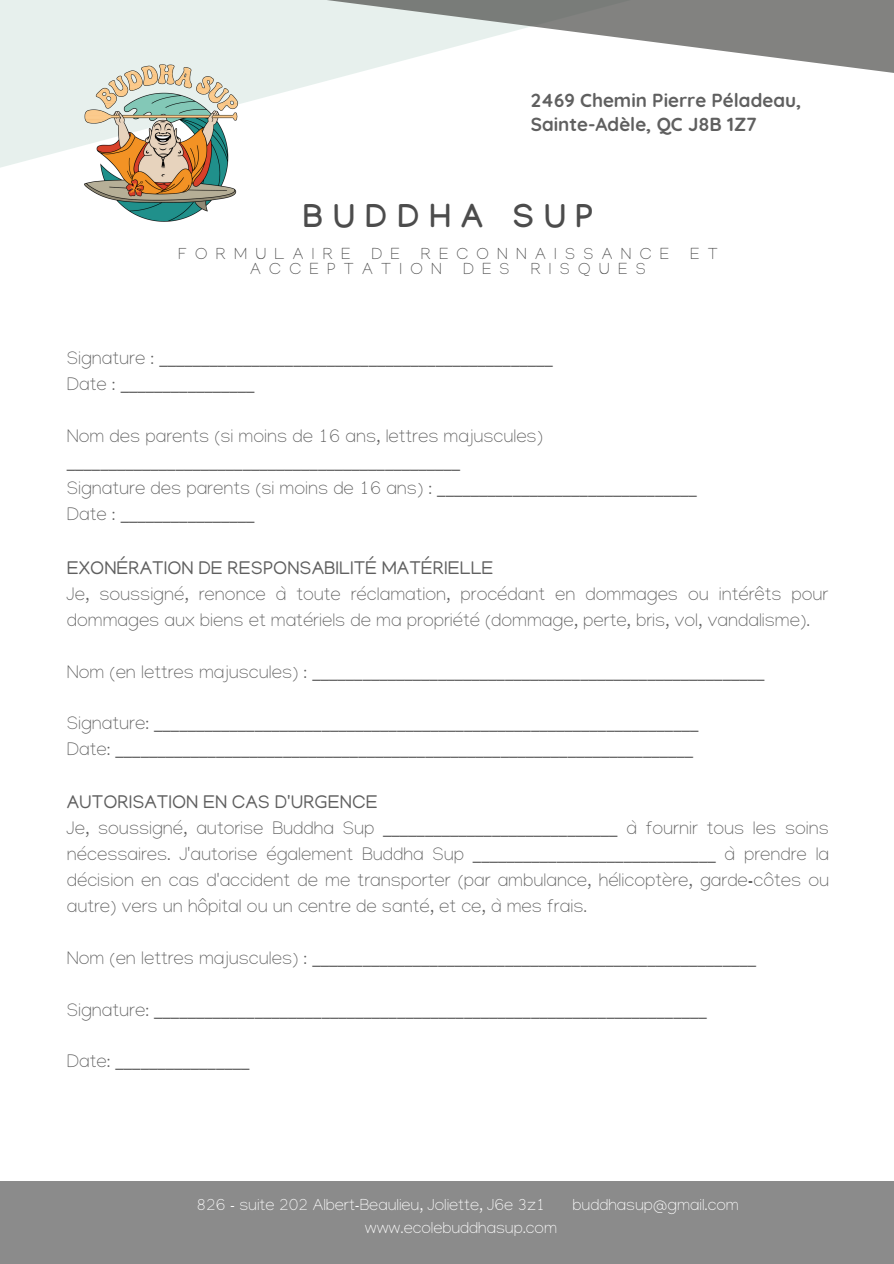
<style>
.page{position:relative;width:894px;height:1264px;background:#fff}
.page>*{position:absolute;margin:0;border:0;box-sizing:border-box;transform-origin:0 0}
.t1{font:700 32.85px "Manjari";letter-spacing:.31em;color:#4c4c4c}
.t2{font:18.9px "Noto Sans";color:#5f5f5f}
.t3{font:100 18.9px/26px "Manjari";color:#5f5f5f}
.t4{font:18.9px "Manjari";color:#5f5f5f}
.t5{font:700 18.9px/24.5px "Quicksand";color:#5f5f5f}
.t6{font:100 16.65px "Manjari";letter-spacing:.5em;color:#4c4c4c}
.t7{font:100 16.5px "Manjari";color:#fff}
.s1{font-family:"Manjari";font-weight:100}
.s2{font-family:"Noto Sans";font-weight:400}
</style>
<div class="page">
<div style="left:0;top:1181px;width:893px;height:82px;background:#8b8b8b"></div>
<div style="left:0;top:0;width:65px;height:168px;background:#e7f0ed"></div>
<svg style="left:55px;top:0;width:838px;height:110px"></svg>
<img style="left:65px;top:52px;width:191px;height:170px">
<p class="t5" style="left:530px;top:88px;width:272px">2469 Chemin Pierre Péladeau,<br>Sainte-Adèle, QC J8B 1Z7</p>
<p class="t1" style="left:303px;top:203px;width:291px">BUDDHA SUP</p>
<p class="t6" style="left:178px;top:248px;width:173px">FORMULAIRE</p>
<p class="t6" style="left:371px;top:248px;width:30px">D E</p>
<p class="t6" style="left:421px;top:248px;width:249px">RECONNAISSANCE</p>
<p class="t6" style="left:690px;top:248px;width:29px">E T</p>
<p class="t6" style="left:250px;top:262px;width:193px">ACCEPTATION</p>
<p class="t6" style="left:463px;top:262px;width:48px">DES</p>
<p class="t6" style="left:530px;top:262px;width:116px">RISQUES</p>
<p class="t2" style="left:67px;top:344px;width:487px"><span class="s1">Signature :</span> _______________________________________________</p>
<p class="t2" style="left:67px;top:370px;width:189px"><span class="s1">Date :</span> ________________</p>
<p class="t3" style="left:67px;top:426px;width:477px">Nom des parents (si moins de 16 ans, lettres majuscules)</p>
<p class="t2" style="left:67px;top:448px;width:395px">_______________________________________________</p>
<p class="t3" style="left:67px;top:478px;width:631px">Signature des parents (si moins de 16 ans) : <span class="s2">_______________________________</span></p>
<p class="t2" style="left:67px;top:499px;width:189px"><span class="s1">Date :</span> ________________</p>
<p class="t4" style="left:67px;top:560px;width:428px">EXONÉRATION DE RESPONSABILITÉ MATÉRIELLE</p>
<p class="t3" style="left:67px;top:584px;width:762px">Je, soussigné, renonce à toute réclamation, procédant en dommages ou intérêts pour dommages aux biens et matériels de ma propriété (dommage, perte, bris, vol, vandalisme).</p>
<p class="t2" style="left:67px;top:657px;width:699px"><span class="s1">Nom (en lettres majuscules) :</span> ______________________________________________________</p>
<p class="t2" style="left:67px;top:709px;width:633px"><span class="s1">Signature:</span> _________________________________________________________________</p>
<p class="t2" style="left:67px;top:735px;width:627px"><span class="s1">Date:</span> _____________________________________________________________________</p>
<p class="t4" style="left:67px;top:794px;width:312px">AUTORISATION EN CAS D'URGENCE</p>
<p class="t3" style="left:67px;top:818px;width:763px;text-align:justify">Je, soussigné, autorise Buddha Sup <span class="s2">____________________________</span> à fournir tous les soins nécessaires. J'autorise également Buddha Sup <span class="s2">_____________________________</span> à prendre la décision en cas d'accident de me transporter (par ambulance, hélicoptère, garde-côtes ou autre) vers un hôpital ou un centre de santé, et ce, à mes frais.</p>
<p class="t2" style="left:67px;top:943px;width:690px"><span class="s1">Nom (en lettres majuscules) :</span> _____________________________________________________</p>
<p class="t2" style="left:67px;top:995px;width:641px"><span class="s1">Signature:</span> __________________________________________________________________</p>
<p class="t2" style="left:67px;top:1047px;width:184px"><span class="s1">Date:</span> ________________</p>
<p class="t7" style="left:196px;top:1198px;width:350px">826 - suite 202 Albert-Beaulieu, Joliette, J6e 3z1</p>
<p class="t7" style="left:572px;top:1198px;width:168px">buddhasup@gmail.com</p>
<p class="t7" style="left:364px;top:1221px;width:194px">www.ecolebuddhasup.com</p>
</div>
